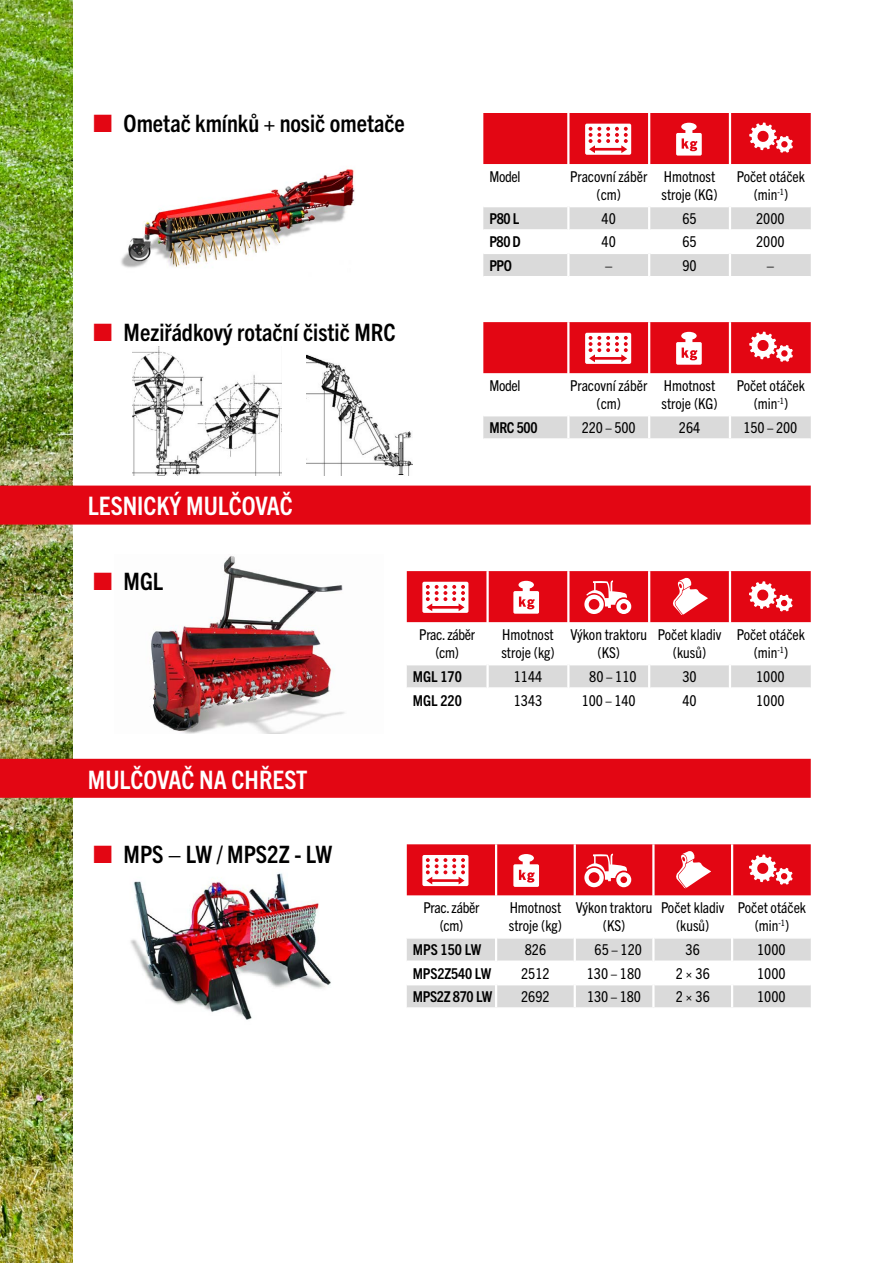
<style>
.page{position:relative;width:893px;height:1263px;background:#fff}
.page>*{position:absolute;margin:0;border:0;box-sizing:border-box;transform-origin:0 0}
.t1{font:700 condensed 25.5px "Trade Gothic Next LT Pro";color:#fff}
.t2{font:700 condensed 24px "Trade Gothic Next LT Pro";color:#000}
.t3{font:condensed 15px/18px "Trade Gothic Next LT Pro";color:#000;text-align:center}
.t4{font:700 condensed 15px "Trade Gothic Next LT Pro";letter-spacing:-.015em;color:#000}
.t5{font:condensed 15px/18px "Trade Gothic Next LT Pro";letter-spacing:-.02em;color:#000;text-align:center}
</style>
<div class="page">
<img style="left:0;top:0;width:73px;height:1263px">
<img style="left:150px;top:556px;width:195px;height:177px">
<div style="left:407px;top:665px;width:404px;height:22px;background:#dadada"></div>
<hr style="left:486px;top:665px;width:3px;height:23px;background:#fff">
<hr style="left:567px;top:665px;width:2px;height:23px;background:#fff">
<hr style="left:648px;top:665px;width:2px;height:23px;background:#fff">
<hr style="left:729px;top:665px;width:2px;height:23px;background:#fff">
<div style="left:0;top:486px;width:811px;height:39px;background:#e30613"></div>
<img style="left:130px;top:873px;width:201px;height:147px">
<svg style="left:407px;top:939px;width:404px;height:68px"></svg>
<hr style="left:407px;top:960px;width:88px;height:2px;background:#fff">
<hr style="left:497px;top:960px;width:77px;height:2px;background:#fff">
<hr style="left:576px;top:960px;width:76px;height:2px;background:#fff">
<hr style="left:655px;top:960px;width:76px;height:2px;background:#fff">
<hr style="left:733px;top:960px;width:78px;height:2px;background:#fff">
<hr style="left:407px;top:984px;width:88px;height:1px;background:#fff">
<hr style="left:497px;top:984px;width:77px;height:1px;background:#fff">
<hr style="left:576px;top:984px;width:76px;height:1px;background:#fff">
<hr style="left:655px;top:984px;width:76px;height:1px;background:#fff">
<hr style="left:733px;top:984px;width:78px;height:1px;background:#fff">
<hr style="left:495px;top:938px;width:2px;height:23px;background:#fff">
<hr style="left:574px;top:938px;width:2px;height:23px;background:#fff">
<hr style="left:652px;top:938px;width:3px;height:23px;background:#fff">
<hr style="left:731px;top:938px;width:2px;height:23px;background:#fff">
<hr style="left:495px;top:961px;width:2px;height:24px;background:#fff">
<hr style="left:574px;top:961px;width:2px;height:24px;background:#fff">
<hr style="left:652px;top:961px;width:3px;height:24px;background:#fff">
<hr style="left:731px;top:961px;width:2px;height:24px;background:#fff">
<hr style="left:495px;top:985px;width:2px;height:22px;background:#fff">
<hr style="left:574px;top:985px;width:2px;height:22px;background:#fff">
<hr style="left:652px;top:985px;width:3px;height:22px;background:#fff">
<hr style="left:731px;top:985px;width:2px;height:22px;background:#fff">
<div style="left:0;top:759px;width:811px;height:39px;background:#e30613"></div>
<svg style="left:407px;top:571px;width:404px;height:51px"></svg>
<svg style="left:407px;top:844px;width:404px;height:51px"></svg>
<svg style="left:483px;top:207px;width:328px;height:69px"></svg>
<hr style="left:483px;top:229px;width:84px;height:2px;background:#fff">
<hr style="left:569px;top:229px;width:79px;height:2px;background:#fff">
<hr style="left:650px;top:229px;width:79px;height:2px;background:#fff">
<hr style="left:731px;top:229px;width:80px;height:2px;background:#fff">
<hr style="left:483px;top:253px;width:84px;height:1px;background:#fff">
<hr style="left:569px;top:253px;width:79px;height:1px;background:#fff">
<hr style="left:650px;top:253px;width:79px;height:1px;background:#fff">
<hr style="left:731px;top:253px;width:80px;height:1px;background:#fff">
<hr style="left:567px;top:207px;width:2px;height:23px;background:#fff">
<hr style="left:648px;top:207px;width:2px;height:23px;background:#fff">
<hr style="left:729px;top:207px;width:2px;height:23px;background:#fff">
<hr style="left:567px;top:230px;width:2px;height:23px;background:#fff">
<hr style="left:648px;top:230px;width:2px;height:23px;background:#fff">
<hr style="left:729px;top:230px;width:2px;height:23px;background:#fff">
<hr style="left:567px;top:253px;width:2px;height:23px;background:#fff">
<hr style="left:648px;top:253px;width:2px;height:23px;background:#fff">
<hr style="left:729px;top:253px;width:2px;height:23px;background:#fff">
<svg style="left:483px;top:113px;width:328px;height:51px"></svg>
<div style="left:483px;top:416px;width:328px;height:22px;background:#dadada"></div>
<hr style="left:567px;top:416px;width:2px;height:22px;background:#fff">
<hr style="left:648px;top:416px;width:2px;height:22px;background:#fff">
<hr style="left:729px;top:416px;width:2px;height:22px;background:#fff">
<svg style="left:483px;top:322px;width:328px;height:51px"></svg>
<img style="left:133px;top:347px;width:148px;height:128px">
<img style="left:307px;top:354px;width:105px;height:121px">
<img style="left:121px;top:169px;width:234px;height:99px">
<h2 class="t2" style="left:124px;top:106px;width:283px">Ometač kmínků + nosič ometače</h2>
<h2 class="t2" style="left:124px;top:316px;width:274px">Meziřádkový rotační čistič MRC</h2>
<p class="t3" style="left:489px;top:166px;width:33px">Model</p>
<p class="t3" style="left:570px;top:166px;width:79px">Pracovní záběr (cm)</p>
<p class="t3" style="left:662px;top:166px;width:58px;text-align:left">Hmotnost stroje (KG)</p>
<p class="t3" style="left:737px;top:166px;width:70px">Počet otáček (min<sup>-1</sup>)</p>
<p class="t4" style="left:489px;top:208px;width:31px">P80 L</p>
<p class="t3" style="left:602px;top:209px;width:16px">40</p>
<p class="t3" style="left:682px;top:209px;width:16px">65</p>
<p class="t3" style="left:756px;top:209px;width:30px">2000</p>
<p class="t4" style="left:489px;top:232px;width:33px">P80 D</p>
<p class="t3" style="left:602px;top:232px;width:16px">40</p>
<p class="t3" style="left:682px;top:232px;width:16px">65</p>
<p class="t3" style="left:756px;top:232px;width:30px">2000</p>
<p class="t4" style="left:489px;top:255px;width:24px">PPO</p>
<p class="t3" style="left:605px;top:255px;width:9px">–</p>
<p class="t3" style="left:682px;top:255px;width:16px">90</p>
<p class="t3" style="left:766px;top:255px;width:9px">–</p>
<p class="t3" style="left:489px;top:375px;width:33px">Model</p>
<p class="t3" style="left:570px;top:375px;width:79px">Pracovní záběr (cm)</p>
<p class="t3" style="left:662px;top:375px;width:58px;text-align:left">Hmotnost stroje (KG)</p>
<p class="t3" style="left:737px;top:375px;width:70px">Počet otáček (min<sup>-1</sup>)</p>
<p class="t4" style="left:489px;top:417px;width:50px">MRC 500</p>
<p class="t3" style="left:582px;top:418px;width:55px">220 − 500</p>
<p class="t3" style="left:679px;top:418px;width:23px">264</p>
<p class="t3" style="left:743px;top:418px;width:55px">150 − 200</p>
<h1 class="t1" style="left:88px;top:489px;width:206px">LESNICKÝ MULČOVAČ</h1>
<h2 class="t2" style="left:124px;top:564px;width:41px">MGL</h2>
<p class="t5" style="left:419px;top:624px;width:57px">Prac. záběr (cm)</p>
<p class="t3" style="left:501px;top:624px;width:55px;text-align:left">Hmotnost stroje (kg)</p>
<p class="t3" style="left:570px;top:624px;width:78px">Výkon traktoru (KS)</p>
<p class="t3" style="left:658px;top:624px;width:65px">Počet kladiv (kusů)</p>
<p class="t3" style="left:737px;top:624px;width:70px">Počet otáček (min<sup>-1</sup>)</p>
<p class="t4" style="left:413px;top:666px;width:51px">MGL 170</p>
<p class="t3" style="left:514px;top:667px;width:30px">1144</p>
<p class="t3" style="left:589px;top:667px;width:49px">80 − 110</p>
<p class="t3" style="left:682px;top:667px;width:16px">30</p>
<p class="t3" style="left:756px;top:667px;width:30px">1000</p>
<p class="t4" style="left:413px;top:690px;width:51px">MGL 220</p>
<p class="t3" style="left:514px;top:690px;width:30px">1343</p>
<p class="t3" style="left:582px;top:690px;width:55px">100 − 140</p>
<p class="t3" style="left:682px;top:690px;width:16px">40</p>
<p class="t3" style="left:756px;top:690px;width:30px">1000</p>
<h1 class="t1" style="left:88px;top:762px;width:221px">MULČOVAČ NA CHŘEST</h1>
<h2 class="t2" style="left:124px;top:838px;width:210px">MPS – LW / MPS2Z - LW</h2>
<p class="t5" style="left:424px;top:898px;width:57px">Prac. záběr (cm)</p>
<p class="t3" style="left:509px;top:898px;width:55px;text-align:left">Hmotnost stroje (kg)</p>
<p class="t3" style="left:576px;top:898px;width:78px">Výkon traktoru (KS)</p>
<p class="t3" style="left:661px;top:898px;width:65px">Počet kladiv (kusů)</p>
<p class="t3" style="left:738px;top:898px;width:70px">Počet otáček (min<sup>-1</sup>)</p>
<p class="t4" style="left:413px;top:940px;width:70px">MPS 150 LW</p>
<p class="t3" style="left:525px;top:940px;width:23px">826</p>
<p class="t3" style="left:595px;top:940px;width:49px">65 − 120</p>
<p class="t3" style="left:686px;top:940px;width:16px">36</p>
<p class="t3" style="left:757px;top:940px;width:30px">1000</p>
<p class="t4" style="left:413px;top:963px;width:80px">MPS2Z540 LW</p>
<p class="t3" style="left:521px;top:963px;width:30px">2512</p>
<p class="t3" style="left:587px;top:963px;width:56px">130 − 180</p>
<p class="t3" style="left:676px;top:963px;width:36px">2 × 36</p>
<p class="t3" style="left:757px;top:963px;width:30px">1000</p>
<p class="t4" style="left:413px;top:986px;width:81px">MPS2Z 870 LW</p>
<p class="t3" style="left:521px;top:987px;width:30px">2692</p>
<p class="t3" style="left:587px;top:987px;width:55px">130 − 180</p>
<p class="t3" style="left:676px;top:987px;width:36px">2 × 36</p>
<p class="t3" style="left:757px;top:987px;width:30px">1000</p>
</div>
